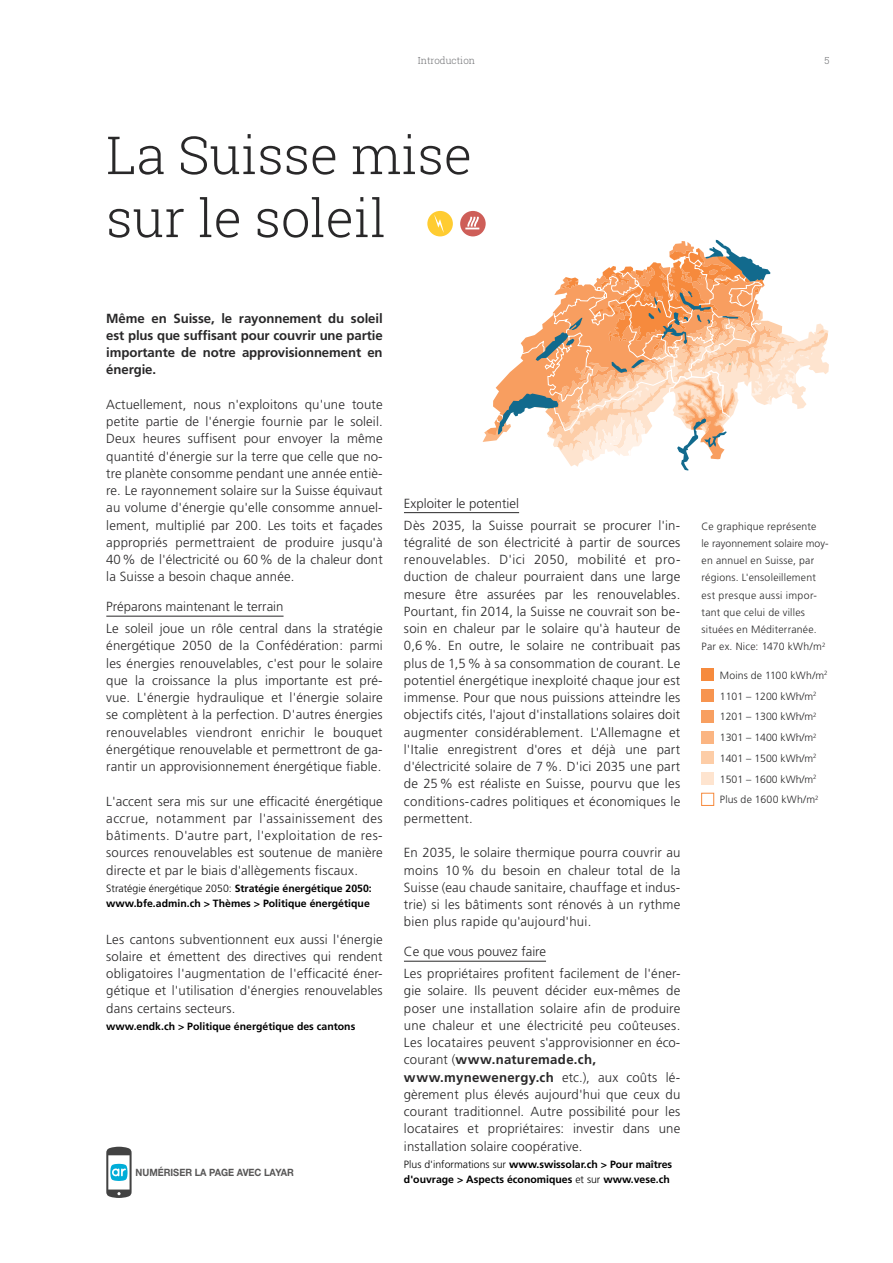
<style>
.page{position:relative;width:893px;height:1263px;background:#fff}
.page>*{position:absolute;margin:0;border:0;box-sizing:border-box;transform-origin:0 0}
.HEADLINE{font:300 52.5px "Roboto Slab";color:#292829}
.Lauftext{font:300 13.2px/17.2px "Frutiger";letter-spacing:.01em;color:#292829;text-align:justify}
.Boxentext{font:300 13.2px/17.2px "Frutiger";letter-spacing:.005em;color:#292829;text-align:justify}
.Lead_Lauftext{font:700 13.2px/17.2px "Frutiger";letter-spacing:-.01em;color:#292829;text-align:justify}
.Zwischentitel_unters{font:300 13.2px "Frutiger";color:#292829}
.BU{font:300 10.5px/17.2px "Frutiger";letter-spacing:.015em;color:#292829}
.Pfade__Links_klein{font:700 10.5px/15px "Frutiger";color:#000}
.t1{font:700 10.05px "Helvetica Neue";color:#585757;scale:.92 1}
.t2{font:300 9.75px "Roboto Slab";color:#6d6e71}
.s1{font-weight:300}
.s2{font-weight:700}
</style>
<div class="page">
<hr style="left:106px;top:616px;width:178px;height:1px;background:#292829">
<hr style="left:404px;top:512px;width:115px;height:1px;background:#292829">
<hr style="left:404px;top:961px;width:142px;height:1px;background:#292829">
<div style="left:427px;top:211px;width:26px;height:25px;background:#ffcc31;border-radius:50%"></div>
<svg style="left:434px;top:215px;width:10px;height:18px"></svg>
<div style="left:460px;top:211px;width:26px;height:25px;background:#ce5e58;border-radius:50%"></div>
<svg style="left:465px;top:216px;width:15px;height:14px"></svg>
<div style="left:702px;top:669px;width:12px;height:12px;background:#f68a3d"></div>
<div style="left:702px;top:689px;width:12px;height:13px;background:#f7944f"></div>
<div style="left:702px;top:710px;width:12px;height:12px;background:#f89f60"></div>
<div style="left:702px;top:731px;width:12px;height:12px;background:#fbb582"></div>
<div style="left:702px;top:752px;width:12px;height:12px;background:#fdcda7"></div>
<div style="left:702px;top:772px;width:12px;height:13px;background:#fee4cf"></div>
<div style="left:701px;top:793px;width:13px;height:13px;background:#fff;border:1px solid #f68a3d"></div>
<svg style="left:106px;top:1147px;width:26px;height:51px"></svg>
<svg style="left:483px;top:240px;width:346px;height:231px"></svg>
<p class="t2" style="left:418px;top:54px;width:59px">Introduction</p>
<p class="t2" style="left:824px;top:54px;width:7px">5</p>
<p class="HEADLINE" style="left:106px;top:119px;width:367px">La Suisse mise</p>
<p class="HEADLINE" style="left:106px;top:182px;width:281px">sur le soleil</p>
<p class="Lead_Lauftext" style="left:106px;top:309px;width:278px">Même en Suisse, le rayonnement du soleil est plus que suffisant pour couvrir une partie importante de notre approvisionnement en énergie.</p>
<p class="Boxentext" style="left:106px;top:396px;width:278px">Actuellement, nous n'exploitons qu'une toute petite partie de l'énergie fournie par le soleil.<br>Deux heures suffisent pour envoyer la même quantité d'énergie sur la terre que celle que no&shy;tre planète consomme pendant une année entiè&shy;re. Le rayonnement solaire sur la Suisse équivaut au volume d'énergie qu'elle consomme annuel&shy;lement, multiplié par 200. Les toits et façades appropriés permettraient de produire jusqu'à 40% de l'électricité ou 60% de la chaleur dont la Suisse a besoin chaque année.</p>
<p class="Zwischentitel_unters" style="left:106px;top:599px;width:179px">Préparons maintenant le terrain</p>
<p class="Lauftext" style="left:106px;top:620px;width:278px">Le soleil joue un rôle central dans la stratégie énergétique 2050 de la Confédération: parmi les énergies renouvelables, c'est pour le solaire que la croissance la plus importante est pré&shy;vue. L'énergie hydraulique et l'énergie solaire se complètent à la perfection. D'autres énergies renouvelables viendront enrichir le bouquet énergétique renouvelable et permettront de ga&shy;rantir un approvisionnement énergétique fiable.</p>
<p class="Lauftext" style="left:106px;top:792px;width:278px">L'accent sera mis sur une efficacité énergétique accrue, notamment par l'assainissement des bâtiments. D'autre part, l'exploitation de res&shy;sources renouvelables est soutenue de manière directe et par le biais d'allègements fiscaux.</p>
<p class="Pfade__Links_klein" style="left:106px;top:881px;width:267px"><span class="s1">Stratégie énergétique 2050:</span> Stratégie énergétique 2050: www.bfe.admin.ch &gt; Thèmes &gt; Politique énergétique</p>
<p class="Lauftext" style="left:106px;top:930px;width:278px">Les cantons subventionnent eux aussi l'énergie solaire et émettent des directives qui rendent obligatoires l'augmentation de l'efficacité éner&shy;gétique et l'utilisation d'énergies renouvelables dans certains secteurs.</p>
<p class="Pfade__Links_klein" style="left:106px;top:1019px;width:251px">www.endk.ch &gt; Politique énergétique des cantons</p>
<p class="t1" style="left:136px;top:1164px;width:174px">NUMÉRISER LA PAGE AVEC LAYAR</p>
<p class="Zwischentitel_unters" style="left:404px;top:496px;width:117px">Exploiter le potentiel</p>
<p class="Lauftext" style="left:404px;top:516px;width:278px">Dès 2035, la Suisse pourrait se procurer l'in&shy;tégralité de son électricité à partir de sources renouvelables. D'ici 2050, mobilité et pro&shy;duction de chaleur pourraient dans une large mesure être assurées par les renouvelables.<br>Pourtant, fin 2014, la Suisse ne couvrait son be&shy;soin en chaleur par le solaire qu'à hauteur de 0,6%. En outre, le solaire ne contribuait pas plus de 1,5% à sa consommation de courant. Le potentiel énergétique inexploité chaque jour est immense. Pour que nous puissions atteindre les objectifs cités, l'ajout d'installations solaires doit augmenter considérablement. L'Allemagne et l'Italie enregistrent d'ores et déjà une part d'électricité solaire de 7%. D'ici 2035 une part de 25% est réaliste en Suisse, pourvu que les conditions-cadres politiques et économiques le permettent.</p>
<p class="Lauftext" style="left:404px;top:844px;width:278px">En 2035, le solaire thermique pourra couvrir au moins 10% du besoin en chaleur total de la Suisse (eau chaude sanitaire, chauffage et indus&shy;trie) si les bâtiments sont rénovés à un rythme bien plus rapide qu'aujourd'hui.</p>
<p class="Zwischentitel_unters" style="left:404px;top:944px;width:144px">Ce que vous pouvez faire</p>
<p class="Lauftext" style="left:404px;top:965px;width:278px">Les propriétaires profitent facilement de l'éner&shy;gie solaire. Ils peuvent décider eux-mêmes de poser une installation solaire afin de produire une chaleur et une électricité peu coûteuses.<br>Les locataires peuvent s'approvisionner en éco&shy;courant (<span class="s2">www.naturemade.ch,</span></p>
<p class="Lauftext" style="left:404px;top:1068px;width:278px"><span class="s2">www.mynewenergy.ch</span> etc.), aux coûts lé&shy;gèrement plus élevés aujourd'hui que ceux du courant traditionnel. Autre possibilité pour les locataires et propriétaires: investir dans une installation solaire coopérative.</p>
<p class="Pfade__Links_klein" style="left:404px;top:1157px;width:270px"><span class="s1">Plus d'informations sur</span> www.swissolar.ch &gt; Pour maîtres d'ouvrage &gt; Aspects économiques <span class="s1">et sur</span> www.vese.ch</p>
<p class="BU" style="left:702px;top:517px;width:116px">Ce graphique représente</p>
<p class="BU" style="left:702px;top:535px;width:128px">le rayonnement solaire moy&shy;en annuel en Suisse, par régions. L'ensoleillement</p>
<p class="BU" style="left:702px;top:586px;width:117px">est presque aussi impor&shy;tant que celui de villes situées en Méditerranée.</p>
<p class="BU" style="left:702px;top:638px;width:125px">Par ex. Nice: 1470 kWh/m<sup>2</sup></p>
<p class="BU" style="left:720px;top:666px;width:109px">Moins de 1100 kWh/m<sup>2</sup></p>
<p class="BU" style="left:720px;top:687px;width:98px">1101 – 1200 kWh/m<sup>2</sup></p>
<p class="BU" style="left:720px;top:708px;width:98px">1201 – 1300 kWh/m<sup>2</sup></p>
<p class="BU" style="left:720px;top:729px;width:98px">1301 – 1400 kWh/m<sup>2</sup></p>
<p class="BU" style="left:720px;top:749px;width:98px">1401 – 1500 kWh/m<sup>2</sup></p>
<p class="BU" style="left:720px;top:770px;width:98px">1501 – 1600 kWh/m<sup>2</sup></p>
<p class="BU" style="left:720px;top:791px;width:100px">Plus de 1600 kWh/m<sup>2</sup></p>
</div>
